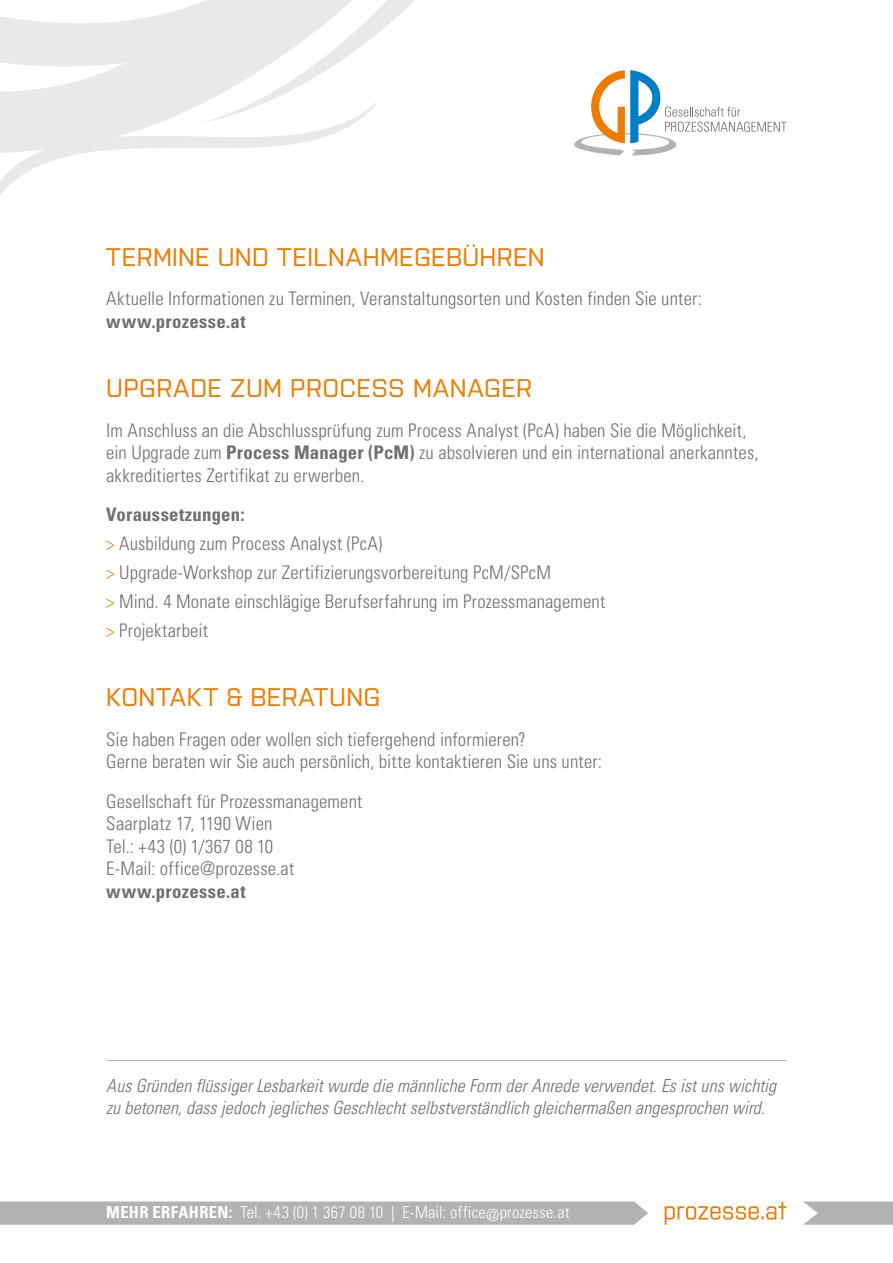
<style>
.page{position:relative;width:893px;height:1263px;background:#fff}
.page>*{position:absolute;margin:0;border:0;box-sizing:border-box;transform-origin:0 0}
.t1{font:500 25.5px "Purista";letter-spacing:.02em;color:#ef7c00}
.t2{font:300 condensed 18.75px/22.5px "Univers";letter-spacing:.005em;color:#6f6f6e}
.t3{font:700 condensed 18.75px "Univers";letter-spacing:.02em;color:#6f6f6e}
.t4{font:italic 300 condensed 18px/22.5px "Univers";letter-spacing:.005em;color:#6f6f6e}
.t5{font:300 condensed 16.5px "Univers";letter-spacing:.015em;color:#fff}
.s1{font-weight:700}
.s2{color:#ef7c00}
</style>
<div class="page">
<svg style="left:803px;top:1201px;width:90px;height:24px;background:#b9babb"></svg>
<svg style="left:0;top:1201px;width:648px;height:24px;background:#b4b5b6"></svg>
<svg style="left:665px;top:1201px;width:121px;height:24px"></svg>
<svg style="left:0;top:0;width:415px;height:195px"></svg>
<svg style="left:574px;top:70px;width:213px;height:86px"></svg>
<hr style="left:106px;top:1060px;width:681px;height:1px;background:#b1b2b3">
<h1 class="t1" style="left:106px;top:238px;width:440px">TERMINE UND TEILNAHMEGEBÜHREN</h1>
<p class="t2" style="left:106px;top:287px;width:597px">Aktuelle Informationen zu Terminen, Veranstaltungsorten und Kosten finden Sie unter:</p>
<p class="t3" style="left:106px;top:309px;width:141px">www.prozesse.at</p>
<h1 class="t1" style="left:106px;top:370px;width:427px">UPGRADE ZUM PROCESS MANAGER</h1>
<p class="t2" style="left:106px;top:419px;width:654px">Im Anschluss an die Abschlussprüfung zum Process Analyst (PcA) haben Sie die Möglichkeit, ein Upgrade zum <span class="s1">Process Manager (PcM)</span> zu absolvieren und ein international anerkanntes, akkreditiertes Zertifikat zu erwerben.</p>
<p class="t2" style="left:106px;top:500px;width:501px;line-height:28.8px"><span class="s1">Voraussetzungen:<br></span><span class="s2">&gt;</span> Ausbildung zum Process Analyst (PcA)<br><span class="s2">&gt;</span> Upgrade-Workshop zur Zertifizierungsvorbereitung PcM/SPcM<br><span class="s2">&gt;</span> Mind. 4 Monate einschlägige Berufserfahrung im Prozessmanagement <span class="s2">&gt;</span> Projektarbeit</p>
<h1 class="t1" style="left:106px;top:679px;width:276px">KONTAKT &amp; BERATUNG</h1>
<p class="t2" style="left:106px;top:728px;width:497px">Sie haben Fragen oder wollen sich tiefergehend informieren?<br>Gerne beraten wir Sie auch persönlich, bitte kontaktieren Sie uns unter:</p>
<p class="t2" style="left:106px;top:790px;width:258px">Gesellschaft für Prozessmanagement<br>Saarplatz 17, 1190 Wien<br>Tel.: +43 (0) 1/367 08 10<br>E-Mail: office@prozesse.at</p>
<p class="t3" style="left:106px;top:879px;width:141px">www.prozesse.at</p>
<p class="t4" style="left:106px;top:1074px;width:671px">Aus Gründen flüssiger Lesbarkeit wurde die männliche Form der Anrede verwendet. Es ist uns wichtig zu betonen, dass jedoch jegliches Geschlecht selbstverständlich gleichermaßen angesprochen wird.</p>
<p class="t5" style="left:106px;top:1202px;width:465px"><span class="s1">MEHR ERFAHREN:</span> Tel. +43 (0) 1 367 08 10 | E-Mail: office@prozesse.at</p>
</div>
